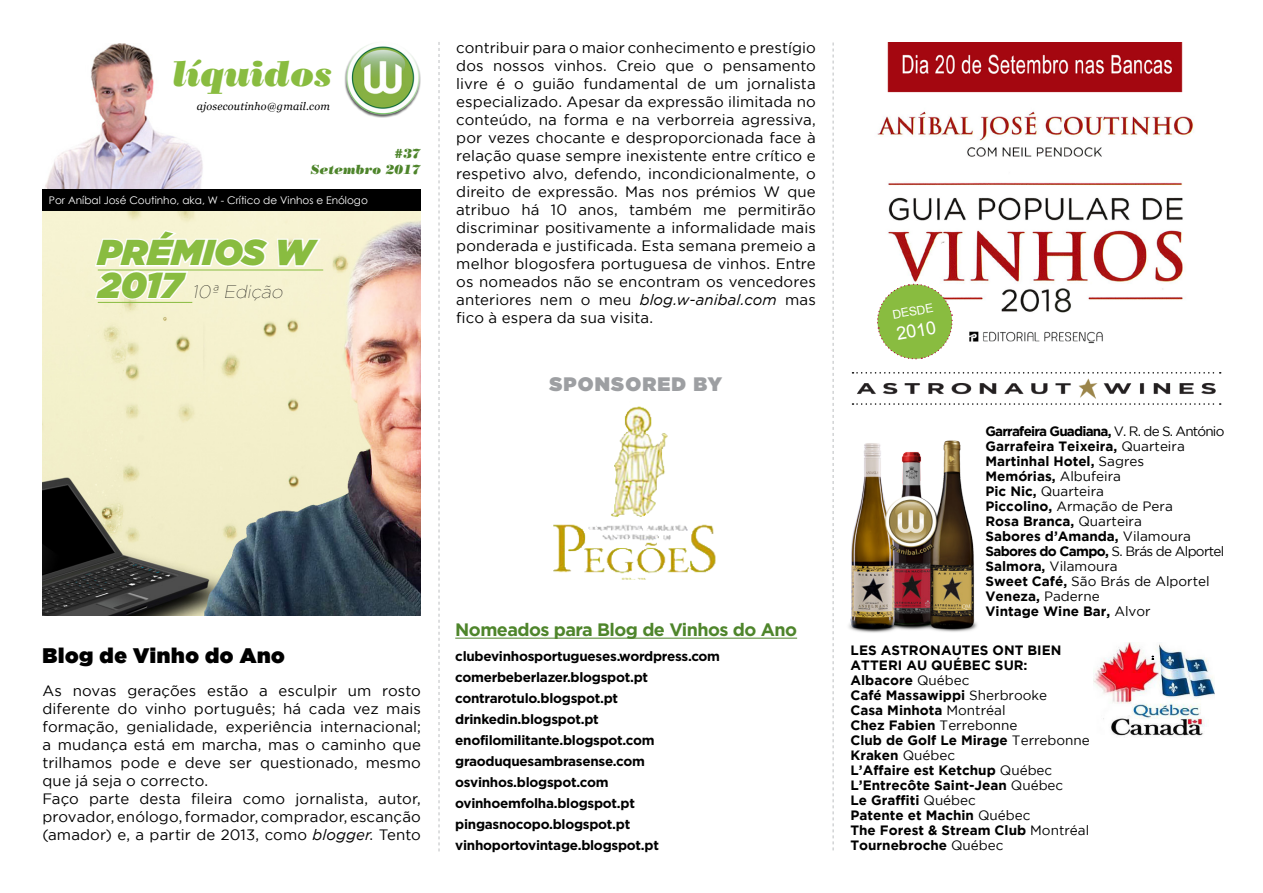
<style>
.page{position:relative;width:1263px;height:893px;background:#fff}
.page>*{position:absolute;margin:0;border:0;box-sizing:border-box;transform-origin:0 0}
.t1{font:italic 36px "Bodoni Poster";color:#89bc40}
.t2{font:italic 900 36px "Gotham";color:#89bc40}
.t3{font:21px "Gotham Ultra";letter-spacing:.03em;color:#000}
.t4{font:900 19.5px "Gotham";letter-spacing:.06em;color:#9d9fa2}
.t5{font:700 18px "Gotham HTF";letter-spacing:-.03em;color:#4e852b}
.t6{font:italic 100 18px "Gotham HTF";color:#000}
.t7{font:18px "Arial";color:#fff}
.t8{font:15px/18px "Gotham";letter-spacing:.01em;color:#000}
.t9{font:700 13.5px/15px "Gotham";color:#000}
.t10{font:700 13.5px/21px "Gotham HTF";letter-spacing:-.02em;color:#000}
.t11{font:italic 13.2px/15.9px "Bodoni Poster";color:#4e852b;text-align:right}
.t12{font:12px "Arial";color:#fff}
.t13{font:italic 10.8px "Georgia";letter-spacing:.02em;color:#000}
.t14{font:10.5px "Century Gothic";color:#fff}
.s1{font-family:"Gotham";font-weight:900;font-size:36px;color:#89bc40}
.s2{font-style:italic}
.s3{font-weight:400}
</style>
<div class="page">
<img style="left:43px;top:43px;width:163px;height:147px">
<div style="left:43px;top:190px;width:378px;height:22px;background:#000"></div>
<div style="left:345px;top:41px;width:76px;height:77px;background:#000;opacity:.65"></div>
<img style="left:347px;top:41px;width:74px;height:75px">
<svg style="left:439px;top:42px;width:1px;height:809px"></svg>
<svg style="left:833px;top:43px;width:1px;height:807px"></svg>
<img style="left:43px;top:212px;width:378px;height:403px">
<hr style="left:98px;top:302px;width:94px;height:1px;background:#89bc40">
<svg style="left:93px;top:229px;width:230px;height:72px"></svg>
<hr style="left:455px;top:638px;width:342px;height:1px;background:#4e852b">
<img style="left:553px;top:406px;width:163px;height:174px">
<img style="left:877px;top:43px;width:317px;height:301px">
<img style="left:848px;top:440px;width:129px;height:193px">
<img style="left:857px;top:378px;width:359px;height:21px">
<svg style="left:852px;top:403px;width:369px;height:2px"></svg>
<svg style="left:852px;top:372px;width:369px;height:2px"></svg>
<img style="left:1094px;top:642px;width:120px;height:95px">
<svg style="left:877px;top:281px;width:78px;height:79px"></svg>
<h1 class="t1" style="left:172px;top:52px;width:162px">líquidos</h1>
<p class="t13" style="left:197px;top:99px;width:135px">ajosecoutinho@gmail.com</p>
<p class="t11" style="left:311px;top:146px;width:112px">#37<br>Setembro 2017</p>
<p class="t14" style="left:49px;top:193px;width:320px">Por Aníbal José Coutinho, aka, W - Crítico de Vinhos e Enólogo</p>
<h1 class="t2" style="left:98px;top:232px;width:218px">PRÉMIOS W</h1>
<p class="t6" style="left:98px;top:282px;width:190px"><span class="s1">2017</span> 10ª Edição</p>
<p class="t8" style="left:456px;top:38px;width:361px;text-align:justify">contribuir para o maior conhecimento e prestígio dos nossos vinhos. Creio que o pensamento livre é o guião fundamental de um jornalista especializado. Apesar da expressão ilimitada no conteúdo, na forma e na verborreia agressiva, por vezes chocante e desproporcionada face à relação quase sempre inexistente entre crítico e respetivo alvo, defendo, incondicionalmente, o direito de expressão. Mas nos prémios W que atribuo há 10 anos, também me permitirão discriminar positivamente a informalidade mais ponderada e justificada. Esta semana premeio a melhor blogosfera portuguesa de vinhos. Entre os nomeados não se encontram os vencedores anteriores nem o meu <span class="s2">blog.w-anibal.com</span> mas fico à espera da sua visita.</p>
<h3 class="t4" style="left:549px;top:372px;width:174px">SPONSORED BY</h3>
<h2 class="t3" style="left:43px;top:643px;width:244px">Blog de Vinho do Ano</h2>
<p class="t8" style="left:43px;top:681px;width:380px">As novas gerações estão a esculpir um rosto diferente do vinho português; há cada vez mais formação, genialidade, experiência internacional; a mudança está em marcha, mas o caminho que trilhamos pode e deve ser questionado, mesmo que já seja o correcto.<br>Faço parte desta fileira como jornalista, autor, provador, enólogo, formador, comprador, escanção (amador) e, a partir de 2013, como <span class="s2">blogger</span>. Tento</p>
<p class="t5" style="left:455px;top:619px;width:343px">Nomeados para Blog de Vinhos do Ano</p>
<p class="t10" style="left:455px;top:646px;width:266px">clubevinhosportugueses.wordpress.com comerbeberlazer.blogspot.pt contrarotulo.blogspot.pt drinkedin.blogspot.pt enofilomilitante.blogspot.com graoduquesambrasense.com osvinhos.blogspot.com ovinhoemfolha.blogspot.pt pingasnocopo.blogspot.pt vinhoportovintage.blogspot.pt</p>
<p class="t12" style="left:891px;top:307px;width:43px;rotate:-10deg">desde</p>
<p class="t7" style="left:894px;top:322px;width:42px;rotate:-10deg">2010</p>
<p class="t9" style="left:985px;top:423px;width:240px">Garrafeira Guadiana, <span class="s3">V. R. de S. António<br></span>Garrafeira Teixeira, <span class="s3">Quarteira<br></span>Martinhal Hotel, <span class="s3">Sagres<br></span>Memórias, <span class="s3">Albufeira<br></span>Pic Nic, <span class="s3">Quarteira<br></span>Piccolino, <span class="s3">Armação de Pera<br></span>Rosa Branca, <span class="s3">Quarteira<br></span>Sabores d’Amanda, <span class="s3">Vilamoura<br></span>Sabores do Campo, <span class="s3">S. Brás de Alportel<br></span>Salmora, <span class="s3">Vilamoura<br></span>Sweet Café, <span class="s3">São Brás de Alportel<br></span>Veneza, <span class="s3">Paderne<br></span>Vintage Wine Bar, <span class="s3">Alvor</span></p>
<p class="t9" style="left:850px;top:642px;width:51px">Les Astr</p>
<p class="t9" style="left:919px;top:642px;width:142px">onautes ont bien</p>
<p class="t9" style="left:850px;top:657px;width:11px">att</p>
<p class="t9" style="left:850px;top:657px;width:241px;text-indent:28px">eri au Québec sur:<br>Albacore <span class="s3">Québec<br></span>Café Massawippi <span class="s3">Sherbrooke<br></span>Casa Minhota <span class="s3">Montréal<br></span>Chez Fabien <span class="s3">Terrebonne<br></span>Club de Golf Le Mirage <span class="s3">Terrebonne<br></span>Kraken <span class="s3">Québec<br></span>L’Affaire est Ketchup <span class="s3">Québec<br></span>L’Entrecôte Saint-Jean <span class="s3">Québec<br></span>Le Graffiti <span class="s3">Québec<br></span>Patente et Machin <span class="s3">Québec<br></span>The Forest &amp; Stream Club <span class="s3">Montréal<br></span>Tournebroche <span class="s3">Québec</span></p>
</div>
